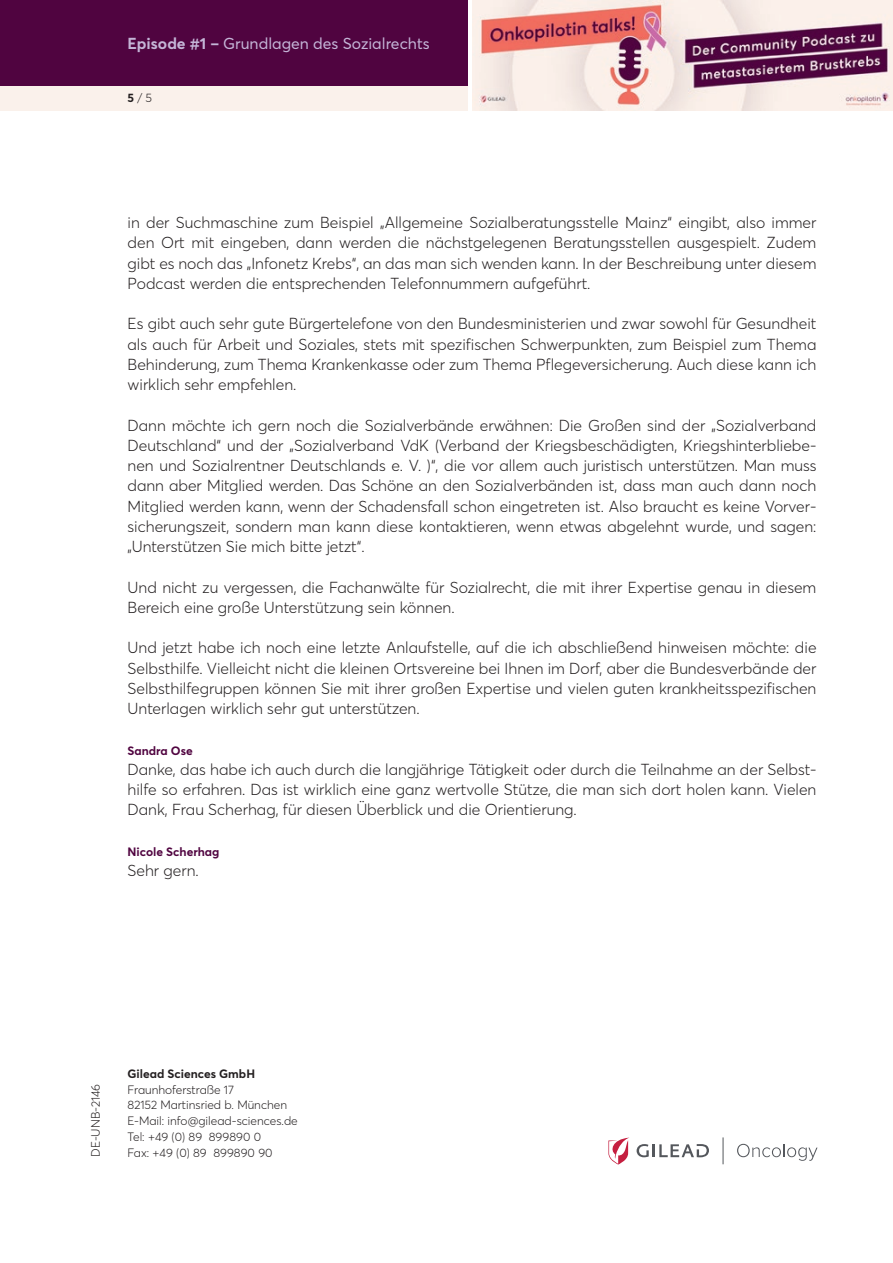
<style>
.page{position:relative;width:893px;height:1263px;background:#fff}
.page>*{position:absolute;margin:0;border:0;box-sizing:border-box;transform-origin:0 0}
.t1{font:300 15.75px/20.2px "Averta Std PE";color:#231f20;text-align:justify}
.t2{font:15.75px "Averta Std PE";color:#c4b5d7}
.t3{font:300 12px/15.8px "Averta Std PE";color:#231f20}
.t4{font:700 12px "Averta Std PE";color:#500440}
.t5{font:700 12px "Averta Std PE";color:#231f20}
.s1{font-weight:700}
</style>
<div class="page">
<div style="left:0;top:85px;width:468px;height:26px;background:#faf1eb"></div>
<div style="left:0;top:0;width:468px;height:85px;background:#500440"></div>
<img style="left:472px;top:1px;width:421px;height:110px">
<svg style="left:737px;top:1144px;width:80px;height:17px"></svg>
<svg style="left:636px;top:1144px;width:73px;height:13px"></svg>
<svg style="left:608px;top:1138px;width:21px;height:26px"></svg>
<svg style="left:723px;top:1137px;width:1px;height:27px"></svg>
<p class="t2" style="left:128px;top:33px;width:304px"><span class="s1">Episode #1 –</span> Grundlagen des Sozialrechts</p>
<p class="t3" style="left:128px;top:90px;width:26px"><span class="s1">5</span> / 5</p>
<p class="t1" style="left:128px;top:212px;width:690px">in der Suchmaschine zum Beispiel „Allgemeine Sozialberatungsstelle Mainz“ eingibt, also immer den Ort mit eingeben, dann werden die nächstgelegenen Beratungsstellen ausgespielt. Zudem gibt es noch das „Infonetz Krebs“, an das man sich wenden kann. In der Beschreibung unter diesem Podcast werden die entsprechenden Telefonnummern aufgeführt.</p>
<p class="t1" style="left:128px;top:313px;width:690px">Es gibt auch sehr gute Bürgertelefone von den Bundesministerien und zwar sowohl für Gesundheit als auch für Arbeit und Soziales, stets mit spezifischen Schwerpunkten, zum Beispiel zum Thema Behinderung, zum Thema Krankenkasse oder zum Thema Pflegeversicherung. Auch diese kann ich wirklich sehr empfehlen.</p>
<p class="t1" style="left:128px;top:414px;width:690px">Dann möchte ich gern noch die Sozialverbände erwähnen: Die Großen sind der „Sozialverband Deutschland“ und der „Sozialverband VdK (Verband der Kriegsbeschädigten, Kriegshinterbliebe&shy;nen und Sozialrentner Deutschlands e. V. )“, die vor allem auch juristisch unterstützen. Man muss dann aber Mitglied werden. Das Schöne an den Sozialverbänden ist, dass man auch dann noch Mitglied werden kann, wenn der Schadensfall schon eingetreten ist. Also braucht es keine Vorver&shy;sicherungszeit, sondern man kann diese kontaktieren, wenn etwas abgelehnt wurde, und sagen: „Unterstützen Sie mich bitte jetzt“.</p>
<p class="t1" style="left:128px;top:576px;width:690px">Und nicht zu vergessen, die Fachanwälte für Sozialrecht, die mit ihrer Expertise genau in diesem<br>Bereich eine große Unterstützung sein können.</p>
<p class="t1" style="left:128px;top:637px;width:690px">Und jetzt habe ich noch eine letzte Anlaufstelle, auf die ich abschließend hinweisen möchte: die Selbsthilfe. Vielleicht nicht die kleinen Ortsvereine bei Ihnen im Dorf, aber die Bundesverbände der Selbsthilfegruppen können Sie mit ihrer großen Expertise und vielen guten krankheitsspezifischen Unterlagen wirklich sehr gut unterstützen.</p>
<p class="t4" style="left:128px;top:742px;width:67px">Sandra Ose</p>
<p class="t1" style="left:128px;top:758px;width:690px">Danke, das habe ich auch durch die langjährige Tätigkeit oder durch die Teilnahme an der Selbst&shy;hilfe so erfahren. Das ist wirklich eine ganz wertvolle Stütze, die man sich dort holen kann. Vielen Dank, Frau Scherhag, für diesen Überblick und die Orientierung.</p>
<p class="t4" style="left:128px;top:843px;width:93px">Nicole Scherhag</p>
<p class="t1" style="left:128px;top:860px;width:73px">Sehr gern.</p>
<p class="t3" style="left:87px;top:1157px;width:74px;rotate:-90deg">DE-UNB-2146</p>
<p class="t5" style="left:128px;top:1065px;width:129px">Gilead Sciences GmbH</p>
<p class="t3" style="left:128px;top:1081px;width:172px">Fraunhoferstraße 17<br>82152 Martinsried b. München<br>E-Mail: info@gilead-sciences.de<br>Tel: +49 (0) 89 899890 0</p>
<p class="t3" style="left:128px;top:1144px;width:147px">Fax: +49 (0) 89 899890 90</p>
</div>
